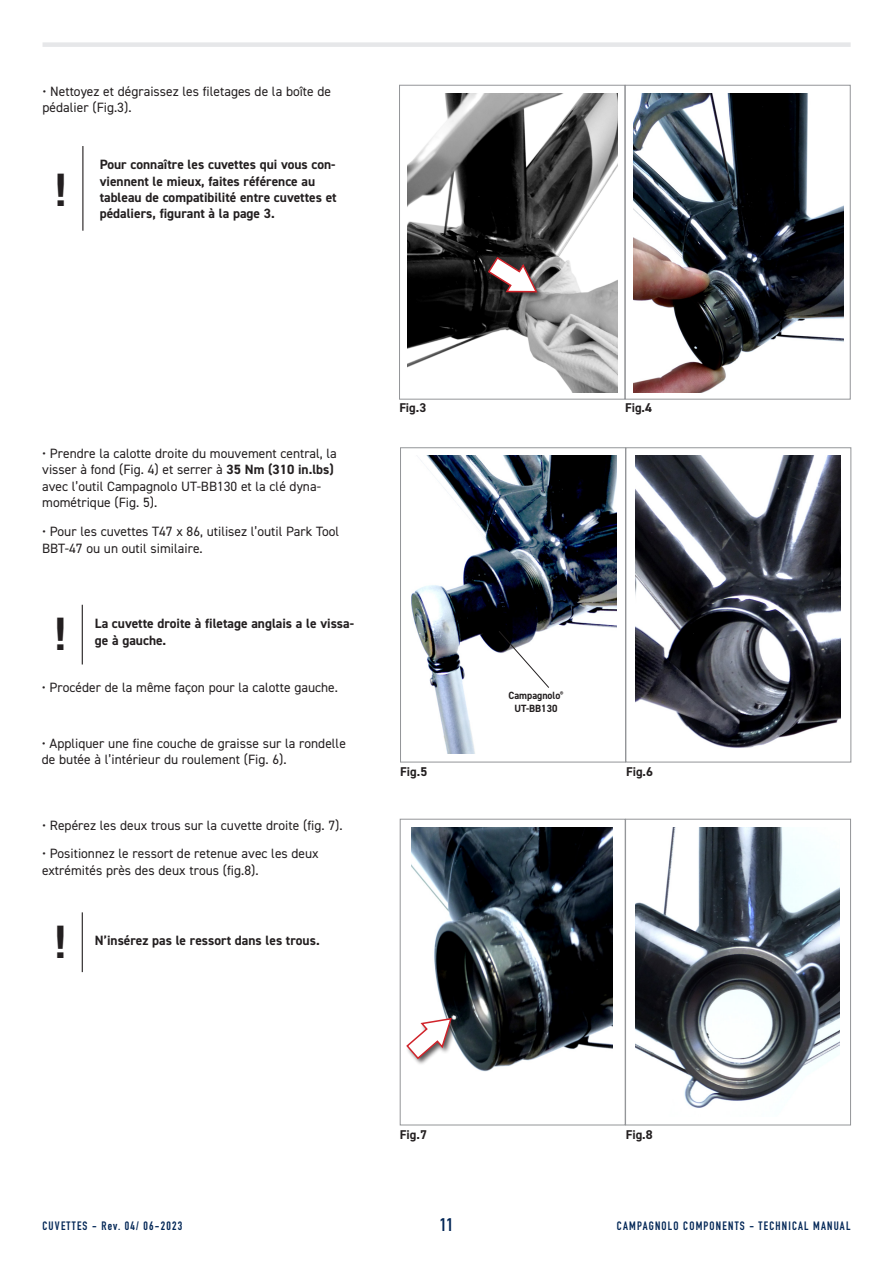
<style>
.page{position:relative;width:893px;height:1263px;background:#fff}
.page>*{position:absolute;margin:0;border:0;box-sizing:border-box;transform-origin:0 0}
.t1{font:700 condensed 45px "Helvetica Neue";color:#231f20}
.t2{font:700 18px "DIN Condensed";color:#022656}
.Normale{font:13.5px/16.4px "DIN2014";color:#231f20}
.Normale-2{font:700 13.5px/16.2px "DIN2014";color:#231f20}
.t3{font:700 12.75px "DIN2014";color:#231f20}
.t4{font:700 12px "DIN Condensed";letter-spacing:.1em;color:#022656}
.t5{font:700 10.5px "DIN2014";color:#231f20;scale:.95 1}
.s1{font-weight:700}
</style>
<div class="page">
<div style="left:43px;top:42px;width:808px;height:5px;background:#e6e7e9"></div>
<div style="left:400px;top:448px;width:226px;height:314px;border:1px solid #939598"></div>
<img style="left:411px;top:456px;width:205px;height:298px">
<img style="left:636px;top:456px;width:205px;height:292px">
<svg style="left:498px;top:630px;width:52px;height:59px"></svg>
<hr style="left:82px;top:605px;width:1px;height:59px;background:#231f20">
<div style="left:400px;top:819px;width:225px;height:306px;border:1px solid #939598"></div>
<img style="left:411px;top:827px;width:201px;height:245px">
<div style="left:625px;top:819px;width:226px;height:306px;border:1px solid #939598"></div>
<img style="left:636px;top:827px;width:204px;height:281px">
<hr style="left:82px;top:912px;width:1px;height:60px;background:#231f20">
<div style="left:405px;top:1016px;width:54px;height:50px;background:#231f20;opacity:.75"></div>
<svg style="left:405px;top:1017px;width:48px;height:43px"></svg>
<div style="left:625px;top:85px;width:225px;height:314px;border:1px solid #939598"></div>
<img style="left:634px;top:94px;width:209px;height:298px">
<div style="left:399px;top:85px;width:226px;height:314px;border:1px solid #939598"></div>
<img style="left:408px;top:94px;width:209px;height:298px">
<div style="left:487px;top:256px;width:58px;height:44px;background:#231f20;opacity:.75"></div>
<svg style="left:487px;top:256px;width:52px;height:37px"></svg>
<hr style="left:82px;top:146px;width:1px;height:85px;background:#231f20">
<p class="Normale" style="left:43px;top:83px;width:290px">• Nettoyez et dégraissez les filetages de la boîte de pédalier (Fig.3).</p>
<p class="t1" style="left:54px;top:152px;width:15px">!</p>
<p class="Normale-2" style="left:100px;top:156px;width:239px">Pour connaître les cuvettes qui vous con&shy;viennent le mieux, faites référence au tableau de compatibilité entre cuvettes et pédaliers, figurant à la page 3.</p>
<p class="Normale" style="left:42px;top:445px;width:296px">• Prendre la calotte droite du mouvement central, la visser à fond (Fig. 4) et serrer à <span class="s1">35 Nm (310 in.lbs) </span>avec l’outil Campagnolo UT-BB130 et la clé dyna&shy;mométrique (Fig. 5).</p>
<p class="Normale" style="left:42px;top:523px;width:299px">• Pour les cuvettes T47 x 86, utilisez l’outil Park Tool<br>BBT-47 ou un outil similaire.</p>
<p class="t1" style="left:54px;top:597px;width:15px">!</p>
<p class="Normale-2" style="left:95px;top:615px;width:261px">La cuvette droite à filetage anglais a le vissa-</p>
<p class="Normale-2" style="left:95px;top:632px;width:73px">ge à gauche.</p>
<p class="Normale" style="left:42px;top:679px;width:298px">• Procéder de la même façon pour la calotte gauche.</p>
<p class="Normale" style="left:42px;top:735px;width:305px">• Appliquer une fine couche de graisse sur la rondelle de butée à l’intérieur du roulement (Fig. 6).</p>
<p class="Normale" style="left:42px;top:816px;width:302px">• Repérez les deux trous sur la cuvette droite (fig. 7).</p>
<p class="Normale" style="left:42px;top:845px;width:278px">• Positionnez le ressort de retenue avec les deux extrémités près des deux trous (fig.8).</p>
<p class="t1" style="left:54px;top:905px;width:15px">!</p>
<p class="Normale-2" style="left:95px;top:932px;width:226px">N’insérez pas le ressort dans les trous.</p>
<p class="t3" style="left:399px;top:399px;width:28px">Fig.3</p>
<p class="t3" style="left:625px;top:399px;width:28px">Fig.4</p>
<p class="t5" style="left:509px;top:689px;width:59px">Campagnolo<sup>®</sup></p>
<p class="t5" style="left:514px;top:701px;width:47px">UT-BB130</p>
<p class="t3" style="left:400px;top:763px;width:28px">Fig.5</p>
<p class="t3" style="left:626px;top:763px;width:28px">Fig.6</p>
<p class="t4" style="left:43px;top:1217px;width:141px">CUVETTES - Rev. 04/ 06-2023</p>
<p class="t3" style="left:400px;top:1126px;width:28px">Fig.7</p>
<p class="t3" style="left:626px;top:1126px;width:28px">Fig.8</p>
<p class="t2" style="left:440px;top:1213px;width:15px">11</p>
<p class="t4" style="left:617px;top:1217px;width:235px">CAMPAGNOLO COMPONENTS - TECHNICAL MANUAL</p>
</div>
